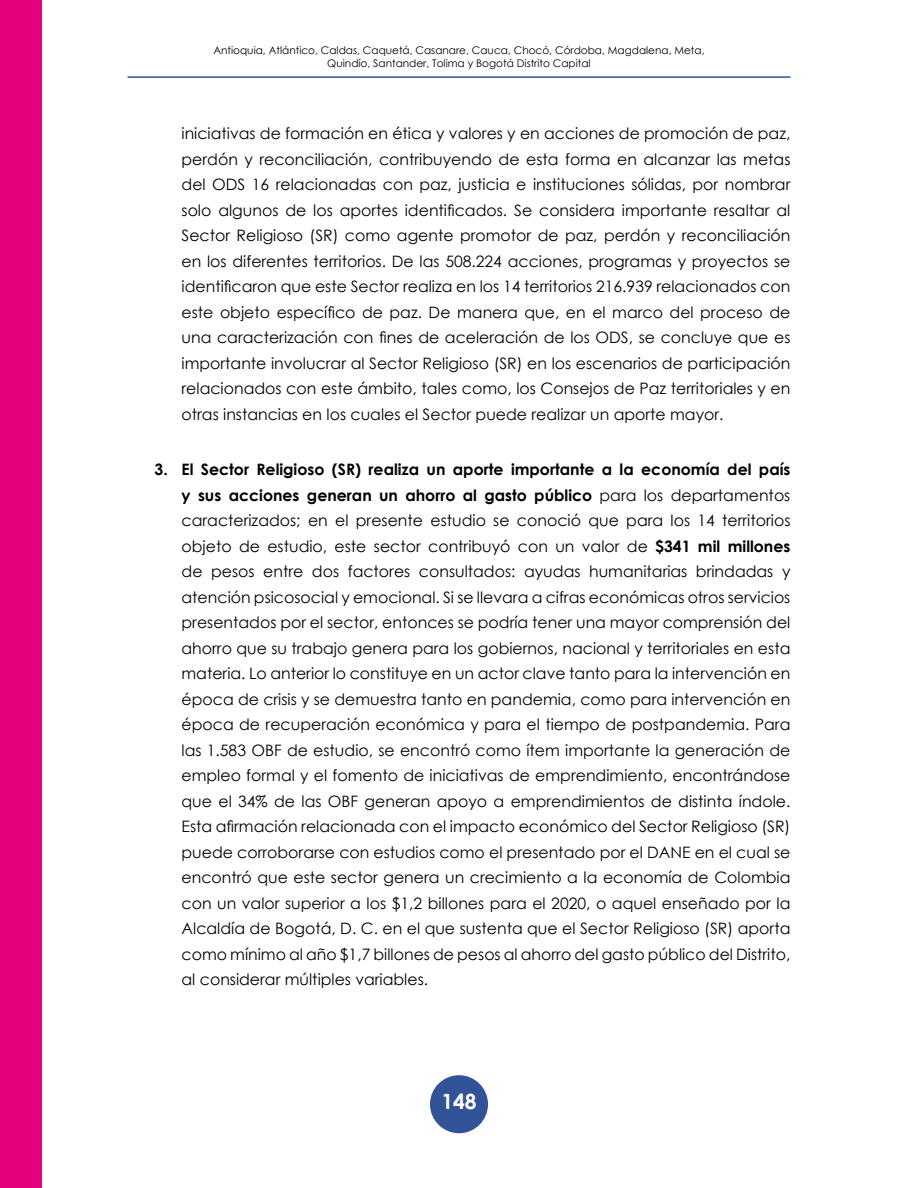
<style>
.page{position:relative;width:918px;height:1188px;background:#fff}
.page>*{position:absolute;margin:0;border:0;box-sizing:border-box;transform-origin:0 0}
.t1{font:700 21px "Century Gothic";color:#fff}
.t2{font:15.75px/25.5px "Century Gothic";color:#000;text-align:justify}
.t3{font:10.5px/12.6px "Century Gothic";color:#000;text-align:center}
.s1{font-weight:700}
</style>
<div class="page">
<div style="left:430px;top:1075px;width:58px;height:58px;background:#315397;border-radius:50%"></div>
<div style="left:0;top:0;width:42px;height:1188px;background:#e6007d"></div>
<hr style="left:128px;top:76px;width:662px;height:2px;background:#315397">
<p class="t3" style="left:213px;top:44px;width:493px">Antioquia, Atlántico, Caldas, Caquetá, Casanare, Cauca, Chocó, Córdoba, Magdalena, Meta,<br>Quindío, Santander, Tolima y Bogotá Distrito Capital</p>
<p class="t2" style="left:182px;top:121px;width:610px">iniciativas de formación en ética y valores y en acciones de promoción de paz, perdón y reconciliación, contribuyendo de esta forma en alcanzar las metas del ODS 16 relacionadas con paz, justicia e instituciones sólidas, por nombrar solo algunos de los aportes identificados. Se considera importante resaltar al Sector Religioso (SR) como agente promotor de paz, perdón y reconciliación en los diferentes territorios. De las 508.224 acciones, programas y proyectos se identificaron que este Sector realiza en los 14 territorios 216.939 relacionados con este objeto específico de paz. De manera que, en el marco del proceso de una caracterización con fines de aceleración de los ODS, se concluye que es importante involucrar al Sector Religioso (SR) en los escenarios de participación relacionados con este ámbito, tales como, los Consejos de Paz territoriales y en otras instancias en los cuales el Sector puede realizar un aporte mayor.</p>
<p class="t2" style="left:182px;top:456px;width:610px;text-indent:-27px"><span class="s1">3. El Sector Religioso (SR) realiza un aporte importante a la economía del país y sus acciones generan un ahorro al gasto público</span> para los departamentos caracterizados; en el presente estudio se conoció que para los 14 territorios objeto de estudio, este sector contribuyó con un valor de <span class="s1">$341 mil millones </span>de pesos entre dos factores consultados: ayudas humanitarias brindadas y atención psicosocial y emocional. Si se llevara a cifras económicas otros servicios presentados por el sector, entonces se podría tener una mayor comprensión del ahorro que su trabajo genera para los gobiernos, nacional y territoriales en esta materia. Lo anterior lo constituye en un actor clave tanto para la intervención en época de crisis y se demuestra tanto en pandemia, como para intervención en época de recuperación económica y para el tiempo de postpandemia. Para las 1.583 OBF de estudio, se encontró como ítem importante la generación de empleo formal y el fomento de iniciativas de emprendimiento, encontrándose que el 34% de las OBF generan apoyo a emprendimientos de distinta índole.<br>Esta afirmación relacionada con el impacto económico del Sector Religioso (SR) puede corroborarse con estudios como el presentado por el DANE en el cual se encontró que este sector genera un crecimiento a la economía de Colombia con un valor superior a los $1,2 billones para el 2020, o aquel enseñado por la Alcaldía de Bogotá, D. C. en el que sustenta que el Sector Religioso (SR) aporta como mínimo al año $1,7 billones de pesos al ahorro del gasto público del Distrito, al considerar múltiples variables.</p>
<h1 class="t1" style="left:441px;top:1085px;width:37px">148</h1>
</div>
